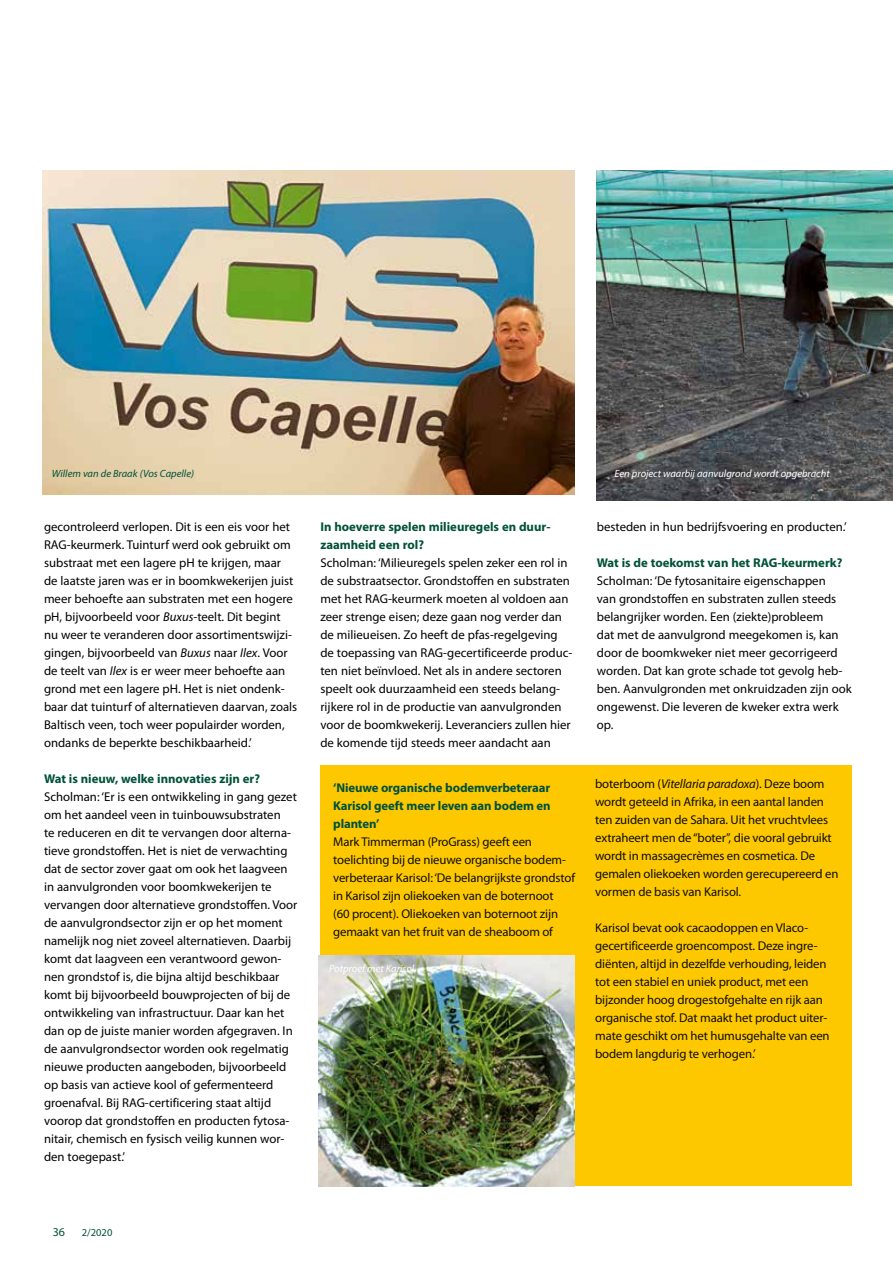
<style>
.page{position:relative;width:893px;height:1263px;background:#fff}
.page>*{position:absolute;margin:0;border:0;box-sizing:border-box;transform-origin:0 0}
.t1{font:12.75px/18px "Myriad Pro";color:#000}
.t2{font:12.75px/18px "Myriad Pro";letter-spacing:-.01em;color:#100e00}
.t3{font:700 12.75px/18px "Myriad Pro";color:#005139}
.t4{font:12px "Myriad Pro";color:#005139}
.t5{font:italic 10.5px "Myriad Pro";color:#fff}
.t6{font:italic 10.5px "Myriad Pro";color:#005139}
.t7{font:10.5px "Myriad Pro";color:#005139}
.s1{font-style:italic}
</style>
<div class="page">
<img style="left:43px;top:171px;width:531px;height:324px">
<img style="left:597px;top:171px;width:296px;height:330px">
<div style="left:320px;top:765px;width:532px;height:421px;background:#fec800"></div>
<img style="left:319px;top:955px;width:255px;height:231px">
<p class="t6" style="left:52px;top:467px;width:144px">Willem van de Braak (Vos Capelle)</p>
<p class="t5" style="left:615px;top:467px;width:217px">Een project waarbij aanvulgrond wordt opgebracht</p>
<p class="t1" style="left:44px;top:518px;width:255px">gecontroleerd verlopen. Dit is een eis voor het RAG-keurmerk. Tuinturf werd ook gebruikt om substraat met een lagere pH te krijgen, maar de laatste jaren was er in boomkwekerijen juist meer behoefte aan substraten met een hogere pH, bijvoorbeeld voor <span class="s1">Buxus</span>-teelt. Dit begint nu weer te veranderen door assortimentswijzi&shy;gingen, bijvoorbeeld van <span class="s1">Buxus</span> naar <span class="s1">Ilex</span>. Voor de teelt van <span class="s1">Ilex</span> is er weer meer behoefte aan grond met een lagere pH. Het is niet ondenk&shy;baar dat tuinturf of alternatieven daarvan, zoals Baltisch veen, toch weer populairder worden, ondanks de beperkte beschikbaarheid.’</p>
<p class="t3" style="left:44px;top:769px;width:218px">Wat is nieuw, welke innovaties zijn er?</p>
<p class="t1" style="left:44px;top:788px;width:255px">Scholman: ‘Er is een ontwikkeling in gang gezet om het aandeel veen in tuinbouwsubstraten<br>te reduceren en dit te vervangen door alterna&shy;tieve grondstoffen. Het is niet de verwachting dat de sector zover gaat om ook het laagveen in aanvulgronden voor boomkwekerijen te vervangen door alternatieve grondstoffen. Voor de aanvulgrondsector zijn er op het moment namelijk nog niet zoveel alternatieven. Daarbij komt dat laagveen een verantwoord gewon&shy;nen grondstof is, die bijna altijd beschikbaar komt bij bijvoorbeeld bouwprojecten of bij de ontwikkeling van infrastructuur. Daar kan het dan op de juiste manier worden afgegraven. In de aanvulgrondsector worden ook regelmatig nieuwe producten aangeboden, bijvoorbeeld op basis van actieve kool of gefermenteerd groenafval. Bij RAG-certificering staat altijd voorop dat grondstoffen en producten fytosa&shy;nitair, chemisch en fysisch veilig kunnen wor&shy;den toegepast.’</p>
<p class="t3" style="left:320px;top:517px;width:232px">In hoeverre spelen milieuregels en duur&shy;zaamheid een rol?</p>
<p class="t1" style="left:320px;top:554px;width:254px">Scholman: ‘Milieuregels spelen zeker een rol in de substraatsector. Grondstoffen en substraten met het RAG-keurmerk moeten al voldoen aan zeer strenge eisen; deze gaan nog verder dan de milieueisen. Zo heeft de pfas-regelgeving de toepassing van RAG-gecertificeerde produc&shy;ten niet beïnvloed. Net als in andere sectoren speelt ook duurzaamheid een steeds belang&shy;rijkere rol in de productie van aanvulgronden voor de boomkwekerij. Leveranciers zullen hier de komende tijd steeds meer aandacht aan</p>
<p class="t3" style="left:333px;top:778px;width:219px;text-align:justify">‘Nieuwe organische bodemverbeteraar Karisol geeft meer leven aan bodem en planten’</p>
<p class="t2" style="left:333px;top:833px;width:243px">Mark Timmerman (ProGrass) geeft een toelichting bij de nieuwe organische bodem&shy;verbeteraar Karisol: ‘De belangrijkste grondstof in Karisol zijn oliekoeken van de boternoot<br>(60 procent). Oliekoeken van boternoot zijn gemaakt van het fruit van de sheaboom of</p>
<p class="t5" style="left:329px;top:962px;width:87px">Potproef met Karisol</p>
<p class="t1" style="left:597px;top:518px;width:251px">besteden in hun bedrijfsvoering en producten.’</p>
<p class="t3" style="left:597px;top:553px;width:247px">Wat is de toekomst van het RAG-keurmerk?</p>
<p class="t1" style="left:597px;top:572px;width:256px">Scholman: ‘De fytosanitaire eigenschappen<br>van grondstoffen en substraten zullen steeds belangrijker worden. Een (ziekte)probleem<br>dat met de aanvulgrond meegekomen is, kan door de boomkweker niet meer gecorrigeerd worden. Dat kan grote schade tot gevolg heb&shy;ben. Aanvulgronden met onkruidzaden zijn ook ongewenst. Die leveren de kweker extra werk op.</p>
<p class="t2" style="left:595px;top:774px;width:245px">boterboom (<span class="s1">Vitellaria paradoxa</span>). Deze boom wordt geteeld in Afrika, in een aantal landen ten zuiden van de Sahara. Uit het vruchtvlees extraheert men de “boter”, die vooral gebruikt wordt in massagecrèmes en cosmetica. De gemalen oliekoeken worden gerecupereerd en vormen de basis van Karisol.</p>
<p class="t2" style="left:595px;top:918px;width:236px">Karisol bevat ook cacaodoppen en Vlaco&shy;gecertificeerde groencompost. Deze ingre&shy;diënten, altijd in dezelfde verhouding, leiden tot een stabiel en uniek product, met een bijzonder hoog drogestofgehalte en rijk aan organische stof. Dat maakt het product uiter&shy;mate geschikt om het humusgehalte van een bodem langdurig te verhogen.’</p>
<p class="t4" style="left:53px;top:1224px;width:14px">36</p>
<p class="t7" style="left:82px;top:1226px;width:32px">2/2020</p>
</div>
